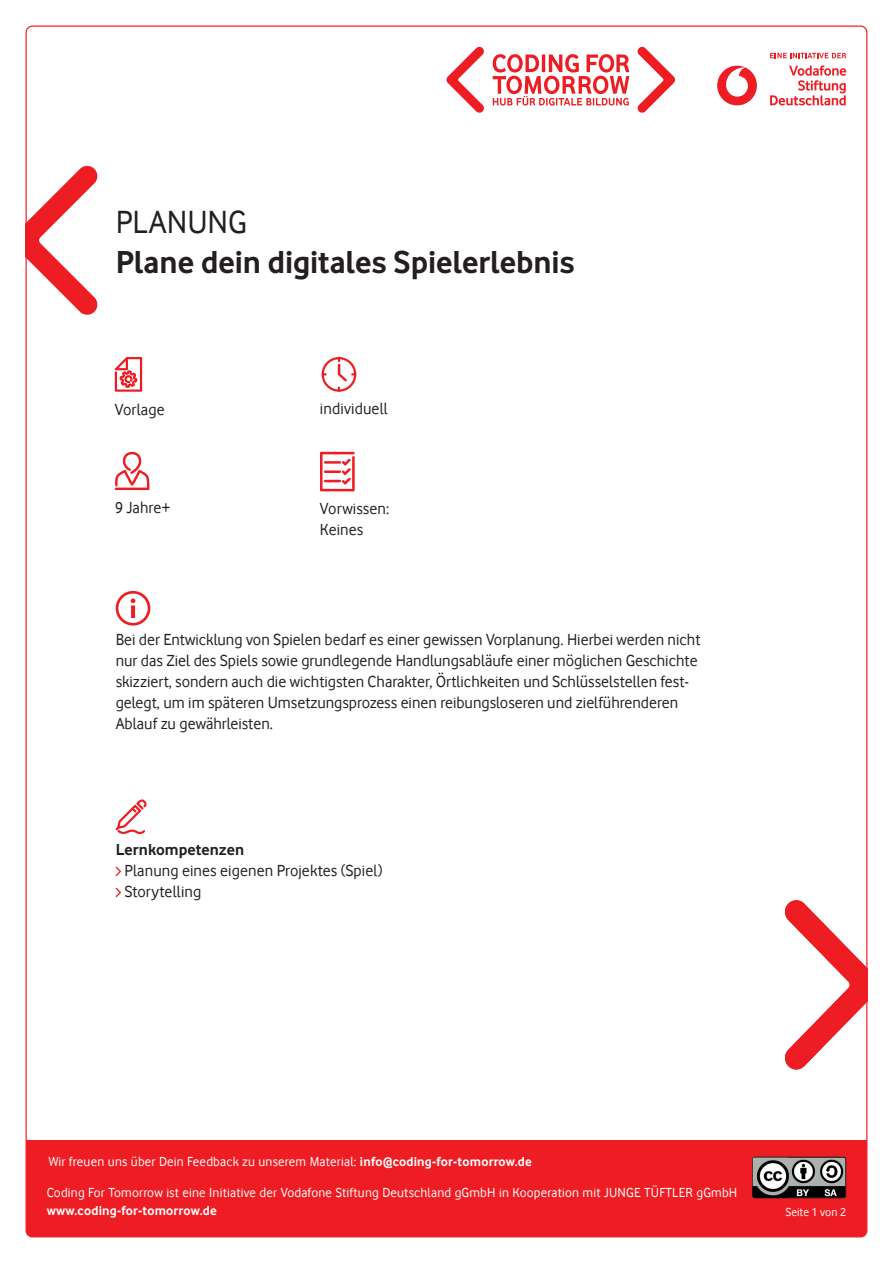
<style>
.page{position:relative;width:893px;height:1263px;background:#fff}
.page>*{position:absolute;margin:0;border:0;box-sizing:border-box;transform-origin:0 0}
.t1{font:700 33px "Vodafone Rg";letter-spacing:-.005em;color:#231f20}
.t2{font:33px "Vodafone Rg";color:#231f20}
.t3{font:16.5px/21px "Vodafone Rg";color:#231f20}
.t4{font:700 16.5px "Vodafone Rg";letter-spacing:.005em;color:#231f20}
.t5{font:13.5px "Vodafone Rg";letter-spacing:.015em;color:#fff}
.t6{font:700 13.5px "Vodafone Rg";letter-spacing:.015em;color:#fff}
.t7{font:12px "Vodafone Rg";color:#fff}
.s1{font-weight:700}
</style>
<div class="page">
<div style="left:116px;top:591px;width:34px;height:35px;border:3px solid #ee1d23;border-radius:50%"></div>
<svg style="left:131px;top:598px;width:4px;height:20px"></svg>
<svg style="left:116px;top:799px;width:31px;height:36px"></svg>
<svg style="left:116px;top:867px;width:5px;height:9px"></svg>
<svg style="left:116px;top:888px;width:5px;height:9px"></svg>
<svg style="left:785px;top:900px;width:80px;height:169px"></svg>
<svg style="left:322px;top:357px;width:34px;height:35px"></svg>
<svg style="left:320px;top:452px;width:35px;height:39px"></svg>
<svg style="left:115px;top:357px;width:27px;height:35px"></svg>
<svg style="left:115px;top:452px;width:34px;height:38px"></svg>
<svg style="left:28px;top:166px;width:69px;height:149px"></svg>
<div style="left:26px;top:1140px;width:841px;height:97px;background:#ee1d23"></div>
<svg style="left:446px;top:47px;width:229px;height:66px"></svg>
<div style="left:717px;top:66px;width:40px;height:39px;background:#ee1d23;border-radius:50%"></div>
<svg style="left:726px;top:67px;width:22px;height:30px"></svg>
<svg style="left:770px;top:65px;width:76px;height:40px"></svg>
<svg style="left:770px;top:53px;width:76px;height:5px"></svg>
<img style="left:789px;top:1158px;width:57px;height:40px">
<div style="left:752px;top:1156px;width:94px;height:42px;border:1px solid #231f20;border-radius:2px"></div>
<img style="left:752px;top:1157px;width:37px;height:41px">
<h1 class="t2" style="left:116px;top:203px;width:133px">PLANUNG</h1>
<h1 class="t1" style="left:116px;top:243px;width:460px">Plane dein digitales Spielerlebnis</h1>
<p class="t3" style="left:115px;top:398px;width:51px">Vorlage</p>
<p class="t3" style="left:115px;top:497px;width:57px">9 Jahre+</p>
<p class="t3" style="left:320px;top:398px;width:69px">individuell</p>
<p class="t3" style="left:320px;top:498px;width:71px">Vorwissen:<br>Keines</p>
<p class="t3" style="left:116px;top:629px;width:586px">Bei der Entwicklung von Spielen bedarf es einer gewissen Vorplanung. Hierbei werden nicht nur das Ziel des Spiels sowie grundlegende Handlungsabläufe einer möglichen Geschichte skizziert, sondern auch die wichtigsten Charakter, Örtlichkeiten und Schlüsselstellen fest&shy;gelegt, um im späteren Umsetzungsprozess einen reibungsloseren und zielführenderen Ablauf zu gewährleisten.</p>
<p class="t4" style="left:116px;top:840px;width:130px">Lernkompetenzen</p>
<p class="t3" style="left:124px;top:860px;width:260px">Planung eines eigenen Projektes (Spiel)<br>Storytelling</p>
<p class="t5" style="left:49px;top:1153px;width:485px">Wir freuen uns über Dein Feedback zu unserem Material: <span class="s1">info@coding-for-tomorrow.de</span></p>
<p class="t5" style="left:47px;top:1185px;width:692px">Coding For Tomorrow ist eine Initiative der Vodafone Stiftung Deutschland gGmbH in Kooperation mit JUNGE TÜFTLER gGmbH</p>
<p class="t6" style="left:47px;top:1203px;width:172px">www.coding-for-tomorrow.de</p>
<p class="t7" style="left:785px;top:1205px;width:62px">Seite 1 von 2</p>
</div>
